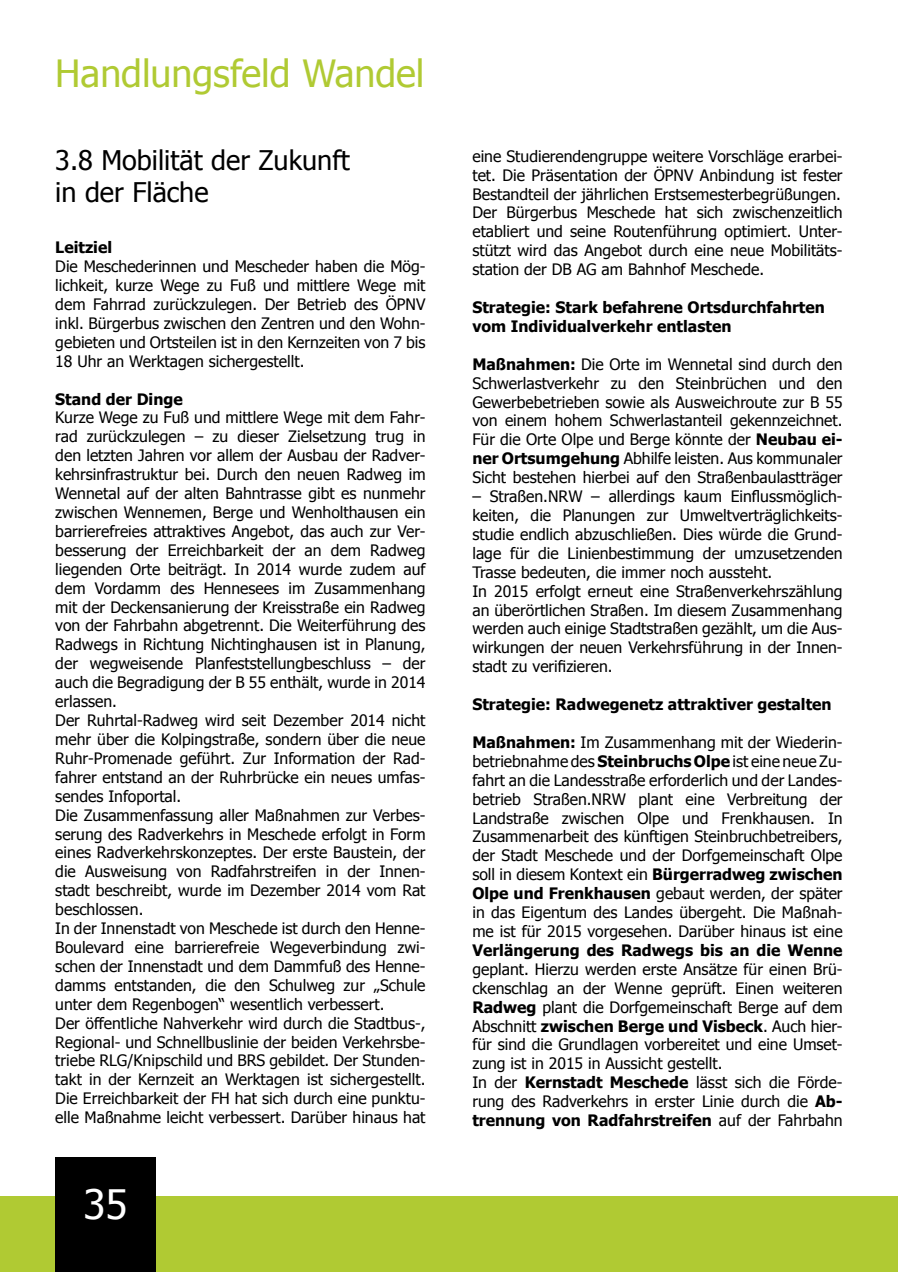
<style>
.page{position:relative;width:898px;height:1272px;background:#fff}
.page>*{position:absolute;margin:0;border:0;box-sizing:border-box;transform-origin:0 0}
.t1{font:40.5px "Tahoma";color:#fff}
.t2{font:37.5px "Tahoma";color:#b0ca33}
.t3{font:27px/32.4px "Tahoma";color:#000}
.t4{font:15.75px/18.9px "Tahoma";color:#000;text-align:justify}
.t5{font:700 15.75px/18.9px "Tahoma";color:#000}
.s1{font-weight:700}
</style>
<div class="page">
<div style="left:0;top:1196px;width:896px;height:75px;background:#b0ca33"></div>
<div style="left:55px;top:1157px;width:101px;height:114px;background:#000"></div>
<div style="left:884px;top:1196px;width:13px;height:75px;background:#b0ca33"></div>
<h2 class="t2" style="left:55px;top:48px;width:370px">Handlungsfeld Wandel</h2>
<h3 class="t3" style="left:55px;top:142px;width:296px">3.8 Mobilität der Zukunft in der Fläche</h3>
<p class="t5" style="left:55px;top:237px;width:58px">Leitziel</p>
<p class="t4" style="left:55px;top:256px;width:371px">Die Meschederinnen und Mescheder haben die Mög&shy;lichkeit, kurze Wege zu Fuß und mittlere Wege mit dem Fahrrad zurückzulegen. Der Betrieb des ÖPNV inkl. Bürgerbus zwischen den Zentren und den Wohn&shy;gebieten und Ortsteilen ist in den Kernzeiten von 7 bis 18 Uhr an Werktagen sichergestellt.</p>
<p class="t5" style="left:55px;top:388px;width:129px">Stand der Dinge</p>
<p class="t4" style="left:55px;top:407px;width:371px;text-align:left">Kurze Wege zu Fuß und mittlere Wege mit dem Fahr&shy;rad zurückzulegen – zu dieser Zielsetzung trug in den letzten Jahren vor allem der Ausbau der Radver&shy;kehrsinfrastruktur bei. Durch den neuen Radweg im Wennetal auf der alten Bahntrasse gibt es nunmehr zwischen Wennemen, Berge und Wenholthausen ein barrierefreies attraktives Angebot, das auch zur Ver&shy;besserung der Erreichbarkeit der an dem Radweg liegenden Orte beiträgt. In 2014 wurde zudem auf dem Vordamm des Hennesees im Zusammenhang mit der Deckensanierung der Kreisstraße ein Radweg von der Fahrbahn abgetrennt. Die Weiterführung des Radwegs in Richtung Nichtinghausen ist in Planung, der wegweisende Planfeststellungbeschluss – der auch die Begradigung der B 55 enthält, wurde in 2014 erlassen.<br>Der Ruhrtal-Radweg wird seit Dezember 2014 nicht mehr über die Kolpingstraße, sondern über die neue Ruhr-Promenade geführt. Zur Information der Rad&shy;fahrer entstand an der Ruhrbrücke ein neues umfas&shy;sendes Infoportal.<br>Die Zusammenfassung aller Maßnahmen zur Verbes&shy;serung des Radverkehrs in Meschede erfolgt in Form eines Radverkehrskonzeptes. Der erste Baustein, der die Ausweisung von Radfahrstreifen in der Innen&shy;stadt beschreibt, wurde im Dezember 2014 vom Rat beschlossen.<br>In der Innenstadt von Meschede ist durch den Henne-Boulevard eine barrierefreie Wegeverbindung zwi&shy;schen der Innenstadt und dem Dammfuß des Henne&shy;damms entstanden, die den Schulweg zur „Schule unter dem Regenbogen“ wesentlich verbessert.<br>Der öffentliche Nahverkehr wird durch die Stadtbus-, Regional- und Schnellbuslinie der beiden Verkehrsbe&shy;triebe RLG/Knipschild und BRS gebildet. Der Stunden&shy;takt in der Kernzeit an Werktagen ist sichergestellt.<br>Die Erreichbarkeit der FH hat sich durch eine punktu&shy;elle Maßnahme leicht verbessert. Darüber hinaus hat</p>
<h1 class="t1" style="left:83px;top:1176px;width:46px">35</h1>
<p class="t4" style="left:472px;top:146px;width:371px">eine Studierendengruppe weitere Vorschläge erarbei&shy;tet. Die Präsentation der ÖPNV Anbindung ist fester Bestandteil der jährlichen Erstsemesterbegrüßungen.<br>Der Bürgerbus Meschede hat sich zwischenzeitlich etabliert und seine Routenführung optimiert. Unter&shy;stützt wird das Angebot durch eine neue Mobilitäts&shy;station der DB AG am Bahnhof Meschede.</p>
<p class="t5" style="left:472px;top:297px;width:354px">Strategie: Stark befahrene Ortsdurchfahrten vom Individualverkehr entlasten</p>
<p class="t4" style="left:472px;top:354px;width:371px"><span class="s1">Maßnahmen:</span> Die Orte im Wennetal sind durch den Schwerlastverkehr zu den Steinbrüchen und den Gewerbebetrieben sowie als Ausweichroute zur B 55 von einem hohem Schwerlastanteil gekennzeichnet.<br>Für die Orte Olpe und Berge könnte der <span class="s1">Neubau ei&shy;ner Ortsumgehung</span> Abhilfe leisten. Aus kommunaler Sicht bestehen hierbei auf den Straßenbaulastträger</p>
<p class="t4" style="left:472px;top:486px;width:371px;text-align:left">– Straßen.NRW – allerdings kaum Einflussmöglich&shy;keiten, die Planungen zur Umweltverträglichkeits&shy;studie endlich abzuschließen. Dies würde die Grund&shy;lage für die Linienbestimmung der umzusetzenden Trasse bedeuten, die immer noch aussteht.<br>In 2015 erfolgt erneut eine Straßenverkehrszählung an überörtlichen Straßen. Im diesem Zusammenhang werden auch einige Stadtstraßen gezählt, um die Aus&shy;wirkungen der neuen Verkehrsführung in der Innen&shy;stadt zu verifizieren.</p>
<p class="t5" style="left:472px;top:694px;width:360px">Strategie: Radwegenetz attraktiver gestalten</p>
<p class="t4" style="left:472px;top:732px;width:371px"><span class="s1">Maßnahmen:</span> Im Zusammenhang mit der Wiederin&shy;betriebnahme des <span class="s1">Steinbruchs Olpe</span> ist eine neue Zu&shy;fahrt an die Landesstraße erforderlich und der Landes&shy;betrieb Straßen.NRW plant eine Verbreitung der Landstraße zwischen Olpe und Frenkhausen. In Zusammenarbeit des künftigen Steinbruchbetreibers, der Stadt Meschede und der Dorfgemeinschaft Olpe soll in diesem Kontext ein <span class="s1">Bürgerradweg zwischen Olpe und Frenkhausen</span> gebaut werden, der später in das Eigentum des Landes übergeht. Die Maßnah&shy;me ist für 2015 vorgesehen. Darüber hinaus ist eine</p>
<p class="t5" style="left:472px;top:939px;width:371px">Verlängerung des Radwegs bis an die Wenne</p>
<p class="t4" style="left:472px;top:958px;width:371px;text-align:left">geplant. Hierzu werden erste Ansätze für einen Brü&shy;ckenschlag an der Wenne geprüft. Einen weiteren <span class="s1">Radweg</span> plant die Dorfgemeinschaft Berge auf dem Abschnitt <span class="s1">zwischen Berge und Visbeck</span>. Auch hier&shy;für sind die Grundlagen vorbereitet und eine Umset&shy;zung ist in 2015 in Aussicht gestellt.<br>In der <span class="s1">Kernstadt Meschede</span> lässt sich die Förde&shy;rung des Radverkehrs in erster Linie durch die <span class="s1">Ab&shy;trennung von Radfahrstreifen</span> auf der Fahrbahn</p>
</div>
